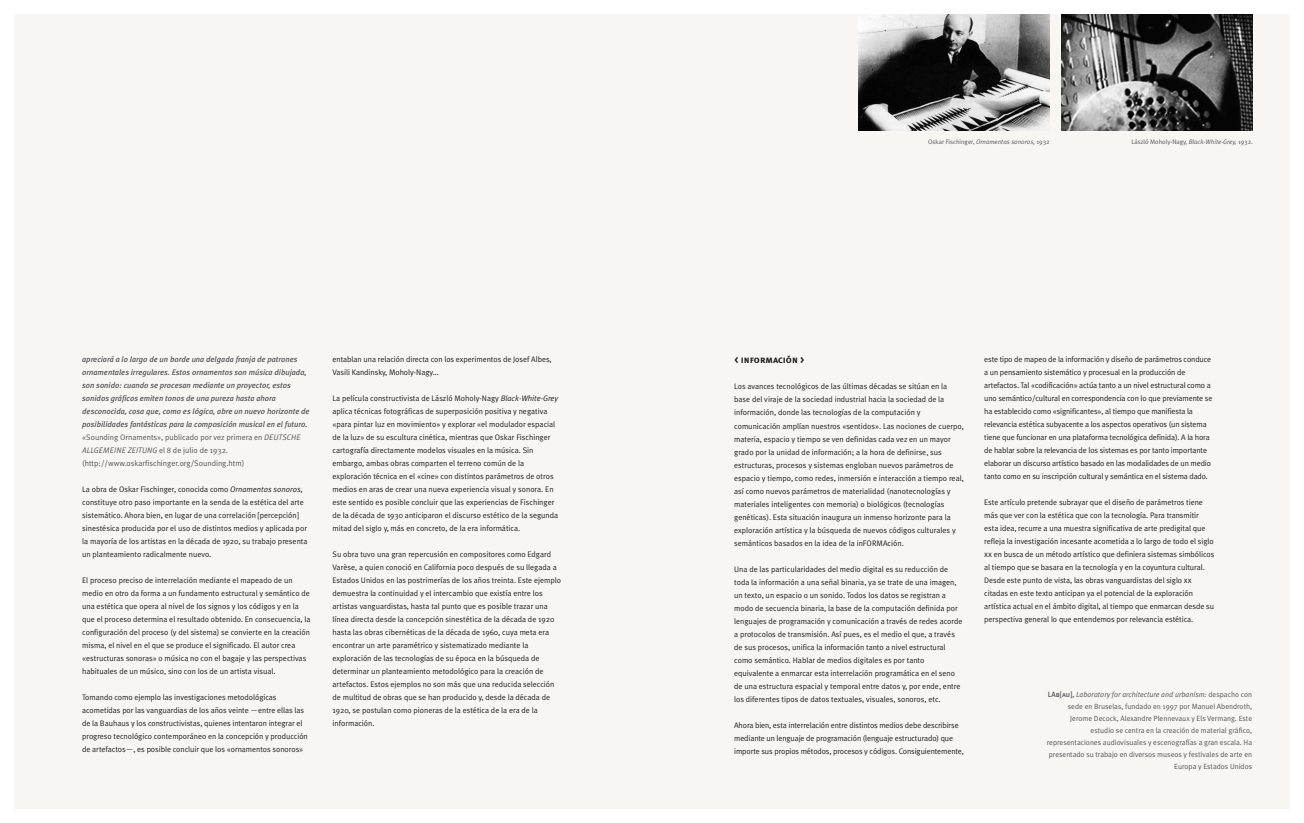
<style>
.page{position:relative;width:1304px;height:823px;background:#fff}
.page>*{position:absolute;margin:0;border:0;box-sizing:border-box;transform-origin:0 0}
.t1{font:10px "Meta Plus Bold Caps";color:#231f20}
.t2{font:8px/13px "Meta Plus Normal";color:#231f20}
.t3{font:italic 500 8px/13px "Meta Plus";color:#57585a}
.t4{font:8px/13px "Meta Plus Normal";color:#57585a}
.t5{font:7.5px/12px "Meta Plus Normal";color:#57585a;text-align:right}
.t6{font:6.5px "Meta Plus Normal";color:#57585a}
.s1{font-style:italic}
.s2{font-family:"Meta Plus Normal Caps"}
.s3{font-family:"Meta Plus Medium Caps"}
</style>
<div class="page">
<div style="left:14px;top:14px;width:1276px;height:794px;background:#f8f6f3"></div>
<img style="left:1061px;top:14px;width:192px;height:117px">
<img style="left:859px;top:14px;width:191px;height:117px">
<p class="t3" style="left:82px;top:352px;width:229px">apreciará a lo largo de un borde una delgada franja de patrones ornamentales irregulares. Estos ornamentos son música dibujada, son sonido: cuando se procesan mediante un proyector, estos sonidos gráficos emiten tonos de una pureza hasta ahora desconocida, cosa que, como es lógico, abre un nuevo horizonte de posibilidades fantásticas para la composición musical en el futuro.</p>
<p class="t4" style="left:82px;top:430px;width:220px">«Sounding Ornaments», publicado por vez primera en <span class="s1">DEUTSCHE<br>ALLGEMEINE ZEITUNG</span> el 8 de julio de 1932. (http://www.oskarfischinger.org/Sounding.htm)</p>
<p class="t2" style="left:82px;top:482px;width:227px">La obra de Oskar Fischinger, conocida como <span class="s1">Ornamentos sonoros, </span>constituye otro paso importante en la senda de la estética del arte sistemático. Ahora bien, en lugar de una correlación [percepción] sinestésica producida por el uso de distintos medios y aplicada por la mayoría de los artistas en la década de 1920, su trabajo presenta un planteamiento radicalmente nuevo.</p>
<p class="t2" style="left:82px;top:573px;width:230px">El proceso preciso de interrelación mediante el mapeado de un medio en otro da forma a un fundamento estructural y semántico de una estética que opera al nivel de los signos y los códigos y en la que el proceso determina el resultado obtenido. En consecuencia, la configuración del proceso (y del sistema) se convierte en la creación misma, el nivel en el que se produce el significado. El autor crea «estructuras sonoras» o música no con el bagaje y las perspectivas habituales de un músico, sino con los de un artista visual.</p>
<p class="t2" style="left:82px;top:690px;width:227px">Tomando como ejemplo las investigaciones metodológicas acometidas por las vanguardias de los años veinte —entre ellas las de la Bauhaus y los constructivistas, quienes intentaron integrar el progreso tecnológico contemporáneo en la concepción y producción de artefactos—, es posible concluir que los «ornamentos sonoros»</p>
<p class="t2" style="left:333px;top:352px;width:221px">entablan una relación directa con los experimentos de Josef Albes,<br>Vasili Kandinsky, Moholy-Nagy…</p>
<p class="t2" style="left:333px;top:391px;width:227px">La película constructivista de László Moholy-Nagy <span class="s1">Black-White-Grey </span>aplica técnicas fotográficas de superposición positiva y negativa «para pintar luz en movimiento» y explorar «el modulador espacial de la luz» de su escultura cinética, mientras que Oskar Fischinger cartografía directamente modelos visuales en la música. Sin embargo, ambas obras comparten el terreno común de la exploración técnica en el «cine» con distintos parámetros de otros medios en aras de crear una nueva experiencia visual y sonora. En este sentido es posible concluir que las experiencias de Fischinger de la década de 1930 anticiparon el discurso estético de la segunda mitad del siglo y, más en concreto, de la era informática.</p>
<p class="t2" style="left:333px;top:547px;width:230px">Su obra tuvo una gran repercusión en compositores como Edgard Varèse, a quien conoció en California poco después de su llegada a Estados Unidos en las postrimerías de los años treinta. Este ejemplo demuestra la continuidad y el intercambio que existía entre los artistas vanguardistas, hasta tal punto que es posible trazar una línea directa desde la concepción sinestética de la década de 1920 hasta las obras cibernéticas de la década de 1960, cuya meta era encontrar un arte paramétrico y sistematizado mediante la exploración de las tecnologías de su época en la búsqueda de determinar un planteamiento metodológico para la creación de artefactos. Estos ejemplos no son más que una reducida selección de multitud de obras que se han producido y, desde la década de 1920, se postulan como pioneras de la estética de la era de la información.</p>
<p class="t6" style="left:928px;top:138px;width:123px">Oskar Fischinger, <span class="s1">Ornamentos sonoros,</span> 1932</p>
<p class="t6" style="left:1131px;top:138px;width:123px">László Moholy-Nagy, <span class="s1">Black-White-Grey,</span> 1932.</p>
<p class="t1" style="left:734px;top:354px;width:72px">&lt; información &gt;</p>
<p class="t2" style="left:734px;top:380px;width:231px">Los avances tecnológicos de las últimas décadas se sitúan en la base del viraje de la sociedad industrial hacia la sociedad de la información, donde las tecnologías de la computación y comunicación amplían nuestros «sentidos». Las nociones de cuerpo, materia, espacio y tiempo se ven definidas cada vez en un mayor grado por la unidad de información; a la hora de definirse, sus estructuras, procesos y sistemas engloban nuevos parámetros de espacio y tiempo, como redes, inmersión e interacción a tiempo real, así como nuevos parámetros de materialidad (nanotecnologías y materiales inteligentes con memoria) o biológicos (tecnologías genéticas). Esta situación inaugura un inmenso horizonte para la exploración artística y la búsqueda de nuevos códigos culturales y semánticos basados en la idea de la inFORMAción.</p>
<p class="t2" style="left:734px;top:562px;width:230px">Una de las particularidades del medio digital es su reducción de toda la información a una señal binaria, ya se trate de una imagen, un texto, un espacio o un sonido. Todos los datos se registran a modo de secuencia binaria, la base de la computación definida por lenguajes de programación y comunicación a través de redes acorde a protocolos de transmisión. Así pues, es el medio el que, a través de sus procesos, unifica la información tanto a nivel estructural como semántico. Hablar de medios digitales es por tanto equivalente a enmarcar esta interrelación programática en el seno de una estructura espacial y temporal entre datos y, por ende, entre los diferentes tipos de datos textuales, visuales, sonoros, etc.</p>
<p class="t2" style="left:734px;top:718px;width:231px">Ahora bien, esta interrelación entre distintos medios debe describirse mediante un lenguaje de programación (lenguaje estructurado) que importe sus propios métodos, procesos y códigos. Consiguientemente,</p>
<p class="t2" style="left:984px;top:352px;width:230px">este tipo de mapeo de la información y diseño de parámetros conduce a un pensamiento sistemático y procesual en la producción de artefactos. Tal «codificación» actúa tanto a un nivel estructural como a uno semántico/cultural en correspondencia con lo que previamente se ha establecido como «significantes», al tiempo que manifiesta la relevancia estética subyacente a los aspectos operativos (un sistema tiene que funcionar en una plataforma tecnológica definida). A la hora de hablar sobre la relevancia de los sistemas es por tanto importante elaborar un discurso artístico basado en las modalidades de un medio tanto como en su inscripción cultural y semántica en el sistema dado.</p>
<p class="t2" style="left:984px;top:495px;width:232px">Este artículo pretende subrayar que el diseño de parámetros tiene más que ver con la estética que con la tecnología. Para transmitir esta idea, recurre a una muestra significativa de arte predigital que refleja la investigación incesante acometida a lo largo de todo el siglo <span class="s2">xx</span> en busca de un método artístico que definiera sistemas simbólicos al tiempo que se basara en la tecnología y en la coyuntura cultural.<br>Desde este punto de vista, las obras vanguardistas del siglo <span class="s2">xx </span>citadas en este texto anticipan ya el potencial de la exploración artística actual en el ámbito digital, al tiempo que enmarcan desde su perspectiva general lo que entendemos por relevancia estética.</p>
<p class="t5" style="left:1047px;top:688px;width:207px"><span class="s3">LAb[au],</span> <span class="s1">Laboratory for architecture and urbanism:</span> despacho con sede en Bruselas, fundado en 1997 por Manuel Abendroth, Jerome Decock, Alexandre Plennevaux y Els Vermang. Este estudio se centra en la creación de material gráfico, representaciones audiovisuales y escenografías a gran escala. Ha presentado su trabajo en diversos museos y festivales de arte en Europa y Estados Unidos</p>
</div>
